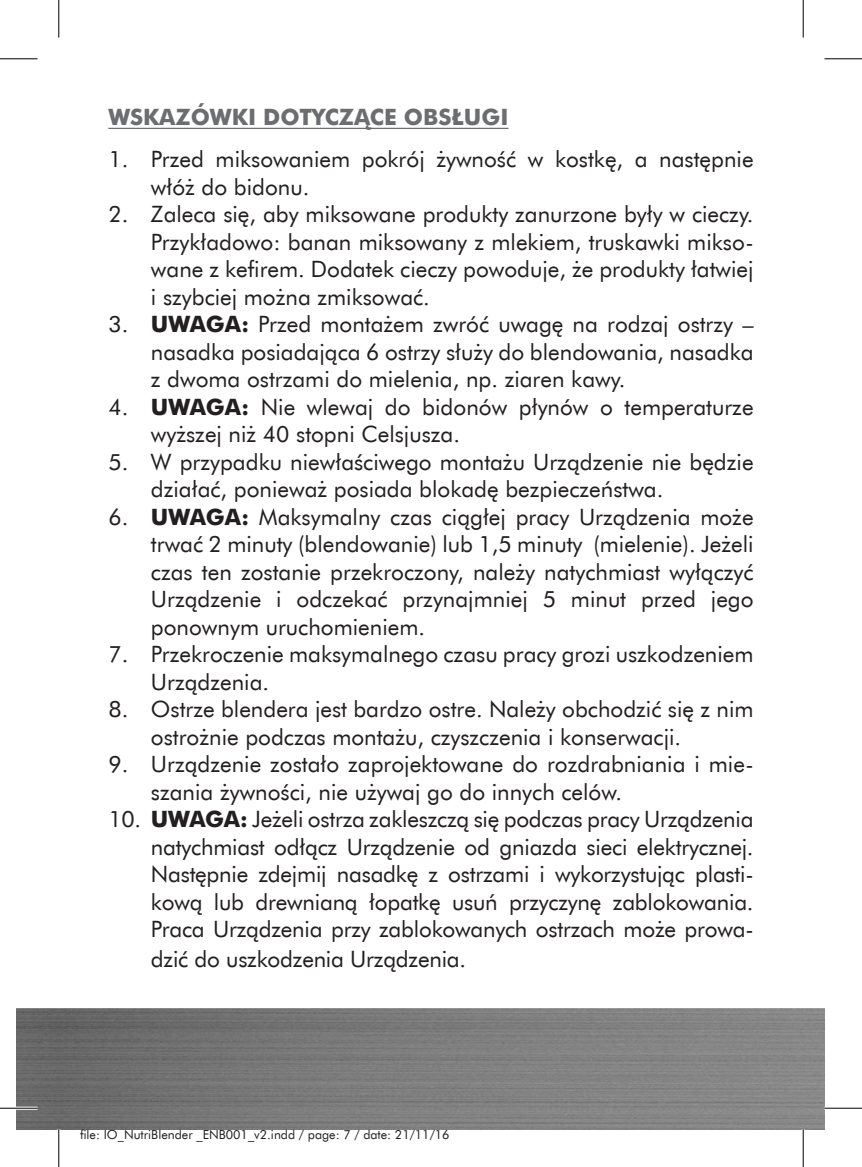
<style>
.page{position:relative;width:862px;height:1167px;background:#fff}
.page>*{position:absolute;margin:0;border:0;box-sizing:border-box;transform-origin:0 0}
.t1{font:22.5px/27.5px "Futura EU";color:#231f20}
.t2{font:700 22.5px "Futura EU";color:#6c6d70}
.t3{font:12.5px "Futura EU";color:#231f20}
.s1{font-weight:700}
</style>
<div class="page">
<img style="left:16px;top:1008px;width:808px;height:121px">
<hr style="left:108px;top:128px;width:400px;height:1px;background:#6c6d70">
<hr style="left:0;top:1106px;width:38px;height:3px;background:#fff">
<hr style="left:0;top:58px;width:38px;height:1px;background:#000">
<hr style="left:824px;top:58px;width:38px;height:1px;background:#000">
<hr style="left:0;top:1107px;width:38px;height:1px;background:#000">
<hr style="left:824px;top:1107px;width:38px;height:1px;background:#000">
<hr style="left:58px;top:0;width:1px;height:37px;background:#000">
<hr style="left:58px;top:1129px;width:1px;height:37px;background:#000">
<hr style="left:802px;top:0;width:1px;height:37px;background:#000">
<hr style="left:802px;top:1129px;width:1px;height:37px;background:#000">
<p class="t2" style="left:108px;top:103px;width:401px">WSKAZÓWKI DOTYCZĄCE OBSŁUGI</p>
<p class="t1" style="left:151px;top:146px;width:604px;text-indent:-43px">1. Przed miksowaniem pokrój żywność w kostkę, a następnie włóż do bidonu.</p>
<p class="t1" style="left:151px;top:201px;width:604px;text-align:justify;text-indent:-43px">2. Zaleca się, aby miksowane produkty zanurzone były w cieczy.<br>Przykładowo: banan miksowany z mlekiem, truskawki mikso&shy;wane z kefirem. Dodatek cieczy powoduje, że produkty łatwiej i szybciej można zmiksować.</p>
<p class="t1" style="left:151px;top:311px;width:604px;text-align:justify;text-indent:-43px">3. <span class="s1">UWAGA:</span> Przed montażem zwróć uwagę na rodzaj ostrzy – nasadka posiadająca 6 ostrzy służy do blendowania, nasadka z dwoma ostrzami do mielenia, np. ziaren kawy.</p>
<p class="t1" style="left:151px;top:393px;width:604px;text-indent:-43px">4. <span class="s1">UWAGA:</span> Nie wlewaj do bidonów płynów o temperaturze wyższej niż 40 stopni Celsjusza.</p>
<p class="t1" style="left:151px;top:448px;width:604px;text-indent:-43px">5. W przypadku niewłaściwego montażu Urządzenie nie będzie działać, ponieważ posiada blokadę bezpieczeństwa.</p>
<p class="t1" style="left:151px;top:503px;width:604px;text-align:justify;text-indent:-43px">6. <span class="s1">UWAGA:</span> Maksymalny czas ciągłej pracy Urządzenia może trwać 2 minuty (blendowanie) lub 1,5 minuty (mielenie). Jeżeli czas ten zostanie przekroczony, należy natychmiast wyłączyć Urządzenie i odczekać przynajmniej 5 minut przed jego ponownym uruchomieniem.</p>
<p class="t1" style="left:151px;top:641px;width:604px;text-indent:-43px">7. Przekroczenie maksymalnego czasu pracy grozi uszkodzeniem<br>Urządzenia.</p>
<p class="t1" style="left:151px;top:696px;width:604px;text-indent:-43px">8. Ostrze blendera jest bardzo ostre. Należy obchodzić się z nim ostrożnie podczas montażu, czyszczenia i konserwacji.</p>
<p class="t1" style="left:151px;top:751px;width:604px;text-indent:-43px">9. Urządzenie zostało zaprojektowane do rozdrabniania i mie&shy;szania żywności, nie używaj go do innych celów.</p>
<p class="t1" style="left:151px;top:806px;width:604px;text-align:justify;text-indent:-43px">10. <span class="s1">UWAGA:</span> Jeżeli ostrza zakleszczą się podczas pracy Urządzenia natychmiast odłącz Urządzenie od gniazda sieci elektrycznej.<br>Następnie zdejmij nasadkę z ostrzami i wykorzystując plasti&shy;kową lub drewnianą łopatkę usuń przyczynę zablokowania.<br>Praca Urządzenia przy zablokowanych ostrzach może prowa-</p>
<p class="t1" style="left:151px;top:946px;width:317px">dzić do uszkodzenia Urządzenia.</p>
<p class="t3" style="left:80px;top:1126px;width:371px">file: IO_NutriBlender _ENB001_v2.indd / page: 7 / date: 21/11/16</p>
</div>
